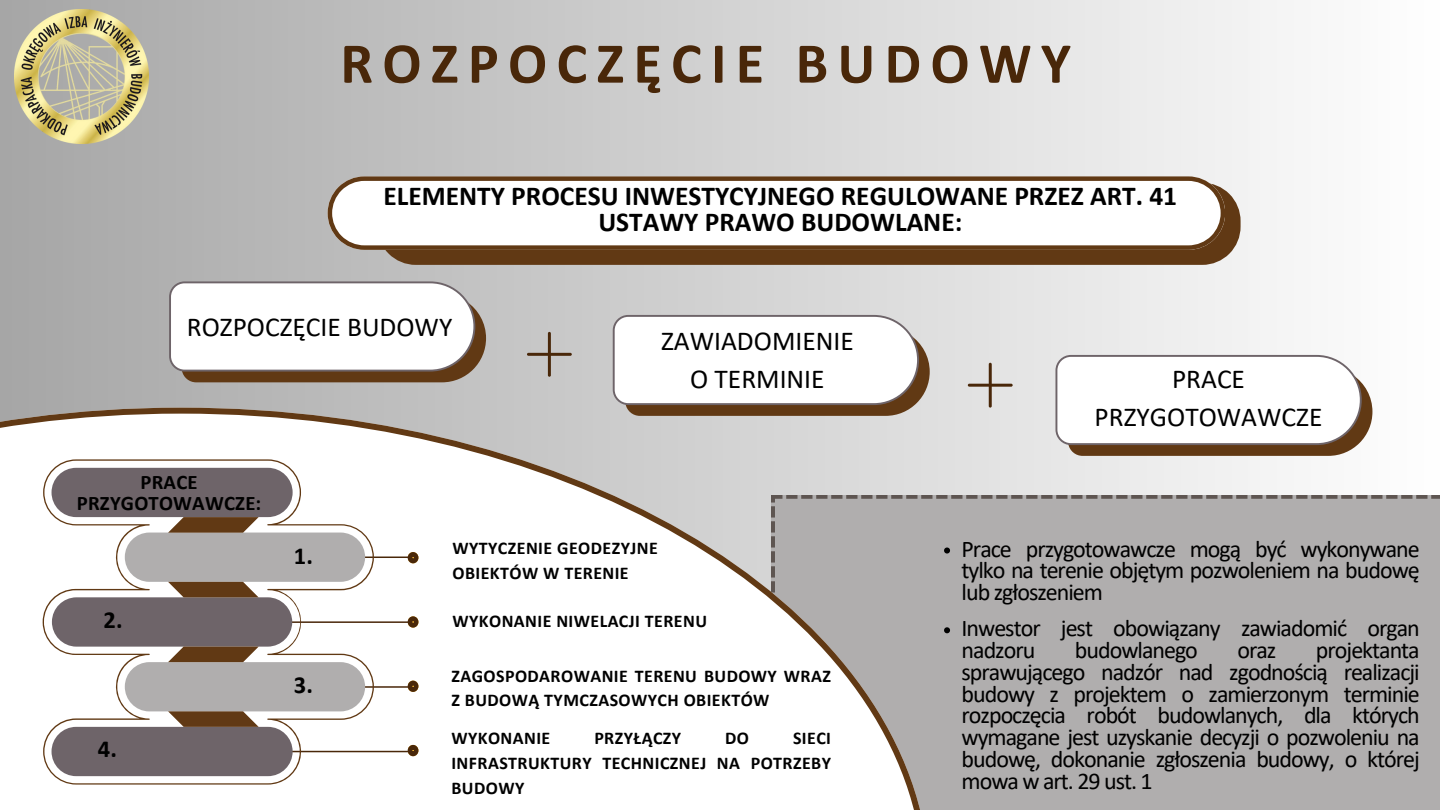
<style>
.page{position:relative;width:1440px;height:810px;background:#fff}
.page>*{position:absolute;margin:0;border:0;box-sizing:border-box;transform-origin:0 0}
.t1{font:700 58.2px "Calibri";letter-spacing:.16em;color:#492709}
.t2{font:700 27.4px/25.5px "Calibri";color:#000;text-align:center}
.t3{font:27.4px/37.8px "Calibri";color:#000;text-align:center}
.t4{font:700 24.5px "Calibri";color:#000}
.t5{font:24px/21.8px "Calibri";letter-spacing:-.04em;color:#000;text-align:justify}
.t6{font:700 20.7px/20.6px "Calibri";letter-spacing:.01em;color:#000;text-align:center}
.t7{font:700 17.9px/24.8px "Calibri";letter-spacing:.025em;color:#000}
</style>
<div class="page">
<div style="left:0;top:0;width:1440px;height:810px;background:linear-gradient(to right,#a6a6a6,#fefefe)"></div>
<div style="left:930px;top:495px;width:510px;height:315px;background:#b0aeae"></div>
<svg style="left:0;top:408px;width:930px;height:402px"></svg>
<hr style="left:200px;top:621px;width:213px;height:2px;background:#492709">
<hr style="left:273px;top:557px;width:140px;height:1px;background:#492709">
<hr style="left:273px;top:686px;width:140px;height:2px;background:#492709">
<hr style="left:200px;top:751px;width:213px;height:1px;background:#492709">
<svg style="left:42px;top:459px;width:332px;height:326px"></svg>
<svg style="left:168px;top:517px;width:91px;height:16px"></svg>
<svg style="left:168px;top:582px;width:91px;height:15px"></svg>
<svg style="left:168px;top:647px;width:91px;height:15px"></svg>
<svg style="left:168px;top:711px;width:91px;height:16px"></svg>
<svg style="left:377px;top:183px;width:863px;height:82px;background:#684320"></svg>
<svg style="left:408px;top:552px;width:10px;height:11px"></svg>
<svg style="left:408px;top:616px;width:10px;height:12px"></svg>
<svg style="left:408px;top:681px;width:10px;height:11px"></svg>
<svg style="left:408px;top:745px;width:10px;height:11px"></svg>
<img style="left:15px;top:10px;width:133px;height:133px">
<svg style="left:169px;top:281px;width:317px;height:101px"></svg>
<svg style="left:613px;top:315px;width:317px;height:101px"></svg>
<svg style="left:1055px;top:355px;width:317px;height:101px"></svg>
<svg style="left:527px;top:332px;width:45px;height:45px;background:#b7b3af"></svg>
<svg style="left:968px;top:363px;width:45px;height:45px;background:#cfcbc7"></svg>
<svg style="left:328px;top:176px;width:897px;height:74px"></svg>
<svg style="left:944px;top:548px;width:6px;height:6px"></svg>
<svg style="left:944px;top:627px;width:6px;height:6px"></svg>
<p class="t1" style="left:340px;top:39px;width:732px">ROZPOCZĘCIE BUDOWY</p>
<h4 class="t2" style="left:383px;top:185px;width:795px">ELEMENTY PROCESU INWESTYCYJNEGO REGULOWANE PRZEZ ART. 41<br>USTAWY PRAWO BUDOWLANE:</h4>
<p class="t3" style="left:187px;top:311px;width:267px">ROZPOCZĘCIE BUDOWY</p>
<h1 class="t6" style="left:77px;top:474px;width:186px">PRACE<br>PRZYGOTOWAWCZE:</h1>
<p class="t3" style="left:661px;top:324px;width:194px">ZAWIADOMIENIE<br>O TERMINIE</p>
<p class="t4" style="left:103px;top:609px;width:21px">2.</p>
<h3 class="t4" style="left:98px;top:738px;width:21px">4.</h3>
<h2 class="t4" style="left:294px;top:545px;width:21px">1.</h2>
<p class="t7" style="left:453px;top:537px;width:207px">WYTYCZENIE GEODEZYJNE<br>OBIEKTÓW W TERENIE</p>
<h3 class="t7" style="left:453px;top:610px;width:256px">WYKONANIE NIWELACJI TERENU</h3>
<p class="t4" style="left:294px;top:674px;width:21px">3.</p>
<p class="t7" style="left:451px;top:665px;width:381px">ZAGOSPODAROWANIE TERENU BUDOWY WRAZ<br>Z BUDOWĄ TYMCZASOWYCH OBIEKTÓW</p>
<h3 class="t7" style="left:451px;top:727px;width:100px">WYKONANIE</h3>
<h3 class="t7" style="left:594px;top:727px;width:88px">PRZYŁĄCZY</h3>
<h3 class="t7" style="left:725px;top:727px;width:25px">DO</h3>
<h3 class="t7" style="left:451px;top:727px;width:381px;text-align:justify;text-indent:342px">SIECI INFRASTRUKTURY TECHNICZNEJ NA POTRZEBY BUDOWY</h3>
<h6 class="t3" style="left:1095px;top:362px;width:229px">PRACE<br>PRZYGOTOWAWCZE</h6>
<h4 class="t5" style="left:962px;top:540px;width:460px">Prace przygotowawcze mogą być wykonywane tylko na terenie objętym pozwoleniem na budowę lub zgłoszeniem</h4>
<h4 class="t5" style="left:962px;top:619px;width:460px">Inwestor jest obowiązany zawiadomić organ nadzoru</h4>
<h4 class="t5" style="left:962px;top:641px;width:460px;text-indent:354px">projektanta sprawującego nadzór nad zgodnością realizacji budowy z projektem o zamierzonym terminie rozpoczęcia robót budowlanych, dla których wymagane jest uzyskanie decyzji o pozwoleniu na budowę, dokonanie zgłoszenia budowy, o której mowa w art. 29 ust. 1</h4>
<h4 class="t5" style="left:1075px;top:641px;width:125px">budowlanego</h4>
<h4 class="t5" style="left:1237px;top:641px;width:40px">oraz</h4>
</div>
